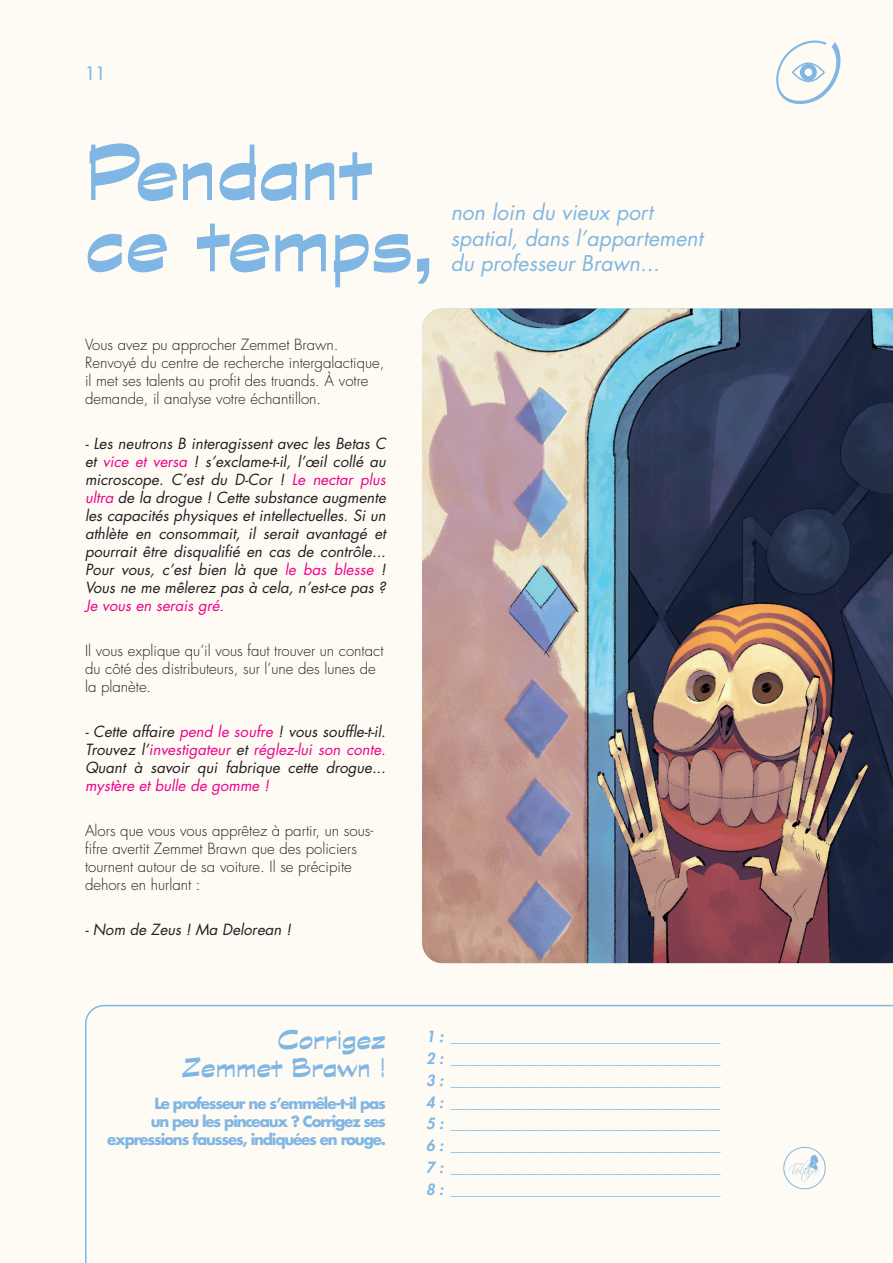
<style>
.page{position:relative;width:893px;height:1263px;background:#fefbf4}
.page>*{position:absolute;margin:0;border:0;box-sizing:border-box;transform-origin:0 0}
.t1{font:700 88.05px/71.2px "Graphite Std";color:#80b6e3}
.t2{font:700 30px/28.5px "Graphite Std";color:#80b6e3;text-align:right}
.t3{font:italic 21.3px/25.5px "Futura Std";color:#80b6e3}
.t4{font:500 18px "Futura Std";color:#80b6e3}
.t5{font:italic 15px/18px "Futura Std";color:#231f20;text-align:justify}
.t6{font:300 15px/18px "Futura Std";color:#231f20}
.t7{font:300 15px/21.8px "Futura Std";color:#80b6e3;text-align:justify}
.t8{font:700 15px/18px "Futura Std";letter-spacing:-.075em;color:#80b6e3;text-align:right}
.t9{font:italic 15px "Futura Std";color:#ed028c}
.t10{font:italic 800 15px/21.8px "Futura Std";color:#80b6e3;text-align:justify}
.s1{color:#ed028c}
</style>
<div class="page">
<svg style="left:776px;top:40px;width:65px;height:64px"></svg>
<div style="left:792px;top:62px;width:33px;height:20px;border:2px solid #80b6e3;border-radius:50%"></div>
<div style="left:800px;top:64px;width:17px;height:17px;background:#80b6e3;border-radius:50%"></div>
<div style="left:804px;top:68px;width:8px;height:8px;background:#fefbf4;border-radius:50%"></div>
<svg style="left:85px;top:1005px;width:808px;height:258px"></svg>
<img style="left:422px;top:309px;width:471px;height:654px">
<p class="t4" style="left:85px;top:62px;width:22px">11</p>
<h1 class="t1" style="left:85px;top:137px;width:350px">Pendant ce temps,</h1>
<p class="t6" style="left:85px;top:335px;width:301px">Vous avez pu approcher Zemmet Brawn.<br>Renvoyé du centre de recherche intergalactique, il met ses talents au profit des truands. À votre demande, il analyse votre échantillon.</p>
<p class="t5" style="left:85px;top:434px;width:302px">- Les neutrons B interagissent avec les Betas C et <span class="s1">vice et versa</span> ! s’exclame-t-il, l’œil collé au microscope. C’est du D-Cor ! <span class="s1">Le nectar plus ultra</span> de la drogue ! Cette substance augmente les capacités physiques et intellectuelles. Si un athlète en consommait, il serait avantagé et pourrait être disqualifié en cas de contrôle...<br>Pour vous, c’est bien là que <span class="s1">le bas blesse</span> !<br>Vous ne me mêlerez pas à cela, n’est-ce pas ?</p>
<p class="t9" style="left:85px;top:595px;width:141px">Je vous en serais gré.</p>
<p class="t6" style="left:85px;top:641px;width:300px">Il vous explique qu’il vous faut trouver un contact du côté des distributeurs, sur l’une des lunes de la planète.</p>
<p class="t5" style="left:85px;top:722px;width:302px">- Cette affaire <span class="s1">pend le soufre</span> ! vous souffle-t-il.<br>Trouvez l’<span class="s1">investigateur</span> et <span class="s1">réglez-lui son conte.<br></span>Quant à savoir qui fabrique cette drogue...</p>
<p class="t9" style="left:85px;top:775px;width:186px">mystère et bulle de gomme !</p>
<p class="t6" style="left:85px;top:821px;width:290px">Alors que vous vous apprêtez à partir, un sous&shy;fifre avertit Zemmet Brawn que des policiers tournent autour de sa voiture. Il se précipite dehors en hurlant :</p>
<p class="t5" style="left:85px;top:920px;width:208px">- Nom de Zeus ! Ma Delorean !</p>
<h3 class="t3" style="left:451px;top:200px;width:254px">non loin du vieux port spatial, dans l’appartement du professeur Brawn...</h3>
<h2 class="t2" style="left:182px;top:1025px;width:205px">Corrigez<br>Zemmet Brawn !</h2>
<p class="t8" style="left:107px;top:1094px;width:280px">Le professeur ne s’emmêle-t-il pas<br>un peu les pinceaux ? Corrigez ses expressions fausses, indiquées en rouge.</p>
<p class="t10" style="left:426px;top:1026px;width:19px">1 :<br>2 :<br>3 :<br>4 :<br>5 :<br>6 :<br>7 :<br>8 :</p>
<p class="t7" style="left:451px;top:1026px;width:271px">____________________________________ ____________________________________ ____________________________________ ____________________________________ ____________________________________ ____________________________________ ____________________________________ ____________________________________</p>
</div>
